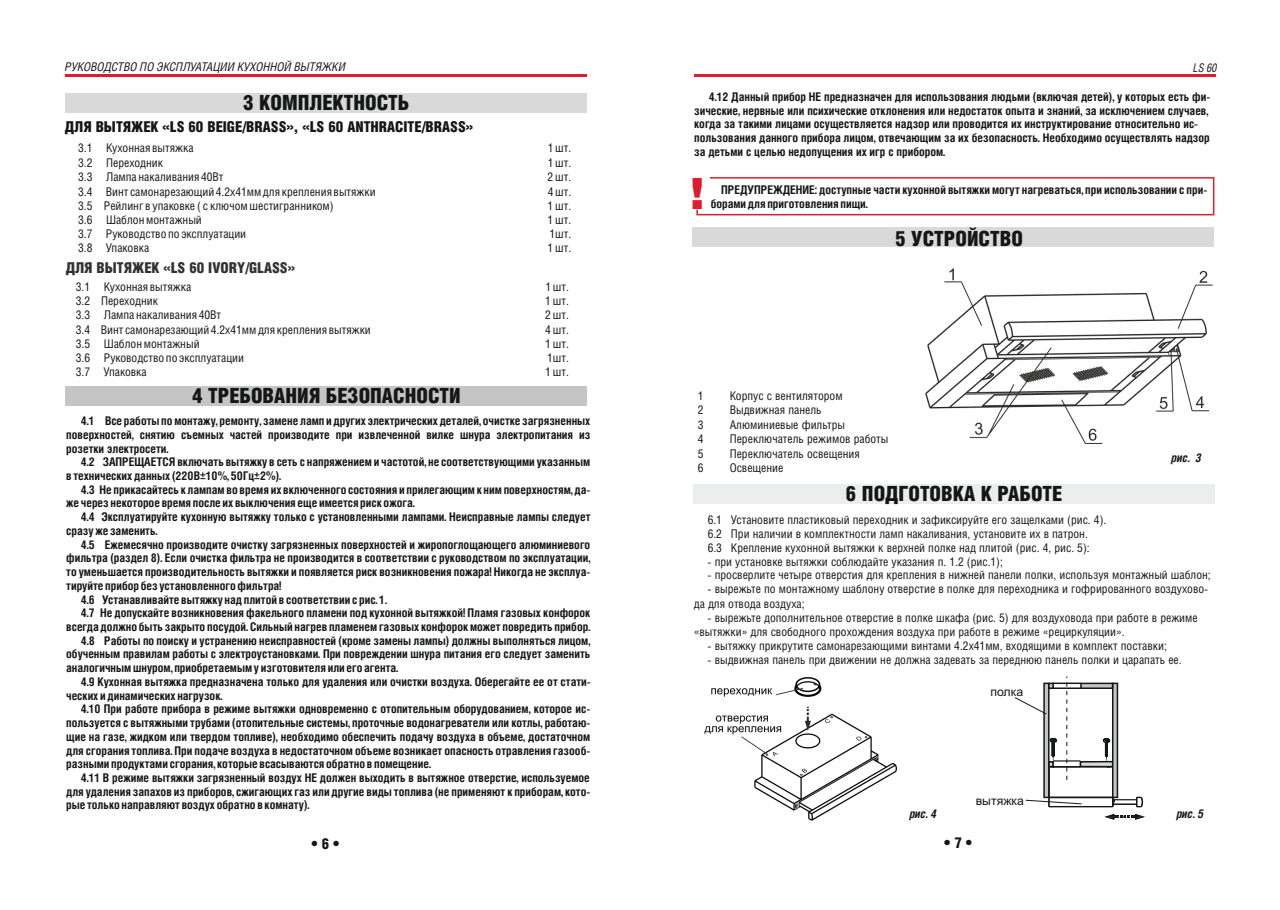
<style>
.page{position:relative;width:1280px;height:910px;background:#fff}
.page>*{position:absolute;margin:0;border:0;box-sizing:border-box;transform-origin:0 0}
.t1{font:43.05px "Helios Black C";color:#dc1e2c}
.t2{font:21px "Helios Cond Black C";color:#151616}
.t3{font:15px "Helios Cond Black C";color:#151616}
.t4{font:15px "Helios Cond Black C";color:#323232}
.t5{font:12.3px "Arial";color:#151616}
.t6{font:700 12px/13.8px "Helios Cond C";color:#151616}
.t7{font:12px/14px "Helios Cond C";color:#151616}
.t8{font:italic 12px "Helios Cond C";color:#151616}
.t9{font:italic 700 12px "Helios Cond C";color:#151616}
.t10{font:italic 12px "Helios Cond C";color:#151616;scale:.9 1}
</style>
<div class="page">
<hr style="left:65px;top:74px;width:521px;height:3px;background:#dc1e2c">
<hr style="left:694px;top:74px;width:522px;height:3px;background:#dc1e2c">
<div style="left:65px;top:93px;width:521px;height:19px;background:#d9d9da"></div>
<div style="left:65px;top:386px;width:521px;height:19px;background:#c5c5c5"></div>
<div style="left:693px;top:228px;width:521px;height:19px;background:#d9d9da"></div>
<div style="left:693px;top:484px;width:521px;height:20px;background:#eceded"></div>
<svg style="left:696px;top:177px;width:519px;height:39px"></svg>
<svg style="left:1104px;top:814px;width:41px;height:6px"></svg>
<svg style="left:1015px;top:676px;width:128px;height:132px"></svg>
<img style="left:704px;top:677px;width:192px;height:143px">
<img style="left:926px;top:269px;width:286px;height:174px">
<p class="t8" style="left:65px;top:61px;width:282px">РУКОВОДСТВО ПО ЭКСПЛУАТАЦИИ КУХОННОЙ ВЫТЯЖКИ</p>
<h2 class="t2" style="left:243px;top:93px;width:168px">3 КОМПЛЕКТНОСТЬ</h2>
<p class="t3" style="left:65px;top:119px;width:410px">ДЛЯ ВЫТЯЖЕК «LS 60 BEIGE/BRASS», «LS 60 ANTHRACITE/BRASS»</p>
<p class="t7" style="left:78px;top:142px;width:117px">3.1 Кухонная вытяжка</p>
<p class="t7" style="left:548px;top:142px;width:25px">1 шт.</p>
<p class="t7" style="left:78px;top:156px;width:87px">3.2 Переходник</p>
<p class="t7" style="left:548px;top:156px;width:25px">1 шт.</p>
<p class="t7" style="left:78px;top:171px;width:147px">3.3 Лампа накаливания 40Вт</p>
<p class="t7" style="left:548px;top:171px;width:25px">2 шт.</p>
<p class="t7" style="left:78px;top:185px;width:299px">3.4 Винт самонарезающий 4.2х41мм для крепления вытяжки</p>
<p class="t7" style="left:548px;top:185px;width:25px">4 шт.</p>
<p class="t7" style="left:78px;top:199px;width:257px">3.5 Рейлинг в упаковке ( с ключом шестигранником)</p>
<p class="t7" style="left:547px;top:199px;width:25px">1 шт.</p>
<p class="t7" style="left:78px;top:213px;width:125px">3.6 Шаблон монтажный</p>
<p class="t7" style="left:548px;top:213px;width:25px">1 шт.</p>
<p class="t7" style="left:78px;top:227px;width:170px">3.7 Руководство по эксплуатации</p>
<p class="t7" style="left:549px;top:227px;width:23px">1шт.</p>
<p class="t7" style="left:78px;top:241px;width:73px">3.8 Упаковка</p>
<p class="t7" style="left:548px;top:241px;width:25px">1 шт.</p>
<p class="t4" style="left:66px;top:260px;width:231px">ДЛЯ ВЫТЯЖЕК «LS 60 IVORY/GLASS»</p>
<p class="t7" style="left:76px;top:281px;width:117px">3.1 Кухонная вытяжка</p>
<p class="t7" style="left:545px;top:281px;width:25px">1 шт.</p>
<p class="t7" style="left:76px;top:295px;width:84px">3.2 Переходник</p>
<p class="t7" style="left:545px;top:295px;width:25px">1 шт.</p>
<p class="t7" style="left:76px;top:309px;width:147px">3.3 Лампа накаливания 40Вт</p>
<p class="t7" style="left:545px;top:309px;width:25px">2 шт.</p>
<p class="t7" style="left:76px;top:323px;width:297px">3.4 Винт самонарезающий 4.2х41мм для крепления вытяжки</p>
<p class="t7" style="left:545px;top:323px;width:25px">4 шт.</p>
<p class="t7" style="left:76px;top:337px;width:125px">3.5 Шаблон монтажный</p>
<p class="t7" style="left:545px;top:337px;width:25px">1 шт.</p>
<p class="t7" style="left:76px;top:351px;width:170px">3.6 Руководство по эксплуатации</p>
<p class="t7" style="left:547px;top:351px;width:23px">1шт.</p>
<p class="t7" style="left:76px;top:365px;width:73px">3.7 Упаковка</p>
<p class="t7" style="left:545px;top:365px;width:25px">1 шт.</p>
<h2 class="t2" style="left:192px;top:386px;width:270px">4 ТРЕБОВАНИЯ БЕЗОПАСНОСТИ</h2>
<p class="t6" style="left:66px;top:414px;width:526px;text-align:justify;text-indent:15px">4.1 Все работы по монтажу, ремонту, замене ламп и других электрических деталей, очистке загрязненных поверхностей, снятию съемных частей производите при извлеченной вилке шнура электропитания из розетки электросети.</p>
<p class="t6" style="left:66px;top:456px;width:526px;text-indent:15px">4.2 ЗАПРЕЩАЕТСЯ включать вытяжку в сеть с напряжением и частотой, не соответствующими указанным в технических данных (220В±10%, 50Гц±2%).</p>
<p class="t6" style="left:66px;top:483px;width:526px;text-indent:15px">4.3 Не прикасайтесь к лампам во время их включенного состояния и прилегающим к ним поверхностям, да&shy;же через некоторое время после их выключения еще имеется риск ожога.</p>
<p class="t6" style="left:66px;top:510px;width:526px;text-indent:15px">4.4 Эксплуатируйте кухонную вытяжку только с установленными лампами. Неисправные лампы следует сразу же заменить.</p>
<p class="t6" style="left:81px;top:538px;width:511px">4.5 Ежемесячно производите очистку загрязненных поверхностей и жиропоглощающего алюминиевого</p>
<p class="t6" style="left:66px;top:552px;width:526px">фильтра (раздел 8). Если очистка фильтра не производится в соответствии с руководством по эксплуатации,</p>
<p class="t6" style="left:66px;top:565px;width:526px">то уменьшается производительность вытяжки и появляется риск возникновения пожара! Никогда не эксплуа-</p>
<p class="t6" style="left:66px;top:579px;width:217px">тируйте прибор без установленного фильтра!</p>
<p class="t6" style="left:81px;top:593px;width:308px">4.6 Устанавливайте вытяжку над плитой в соответствии с рис. 1.</p>
<p class="t6" style="left:81px;top:607px;width:511px">4.7 Не допускайте возникновения факельного пламени под кухонной вытяжкой! Пламя газовых конфорок</p>
<p class="t6" style="left:66px;top:620px;width:526px">всегда должно быть закрыто посудой. Сильный нагрев пламенем газовых конфорок может повредить прибор.</p>
<p class="t6" style="left:81px;top:634px;width:511px">4.8 Работы по поиску и устранению неисправностей (кроме замены лампы) должны выполняться лицом,</p>
<p class="t6" style="left:66px;top:648px;width:526px">обученным правилам работы с электроустановками. При повреждении шнура питания его следует заменить</p>
<p class="t6" style="left:66px;top:661px;width:333px">аналогичным шнуром, приобретаемым у изготовителя или его агента.</p>
<p class="t6" style="left:81px;top:675px;width:511px">4.9 Кухонная вытяжка предназначена только для удаления или очистки воздуха. Оберегайте ее от стати-</p>
<p class="t6" style="left:66px;top:689px;width:158px">ческих и динамических нагрузок.</p>
<p class="t6" style="left:81px;top:703px;width:511px">4.10 При работе прибора в режиме вытяжки одновременно с отопительным оборудованием, которое ис-</p>
<p class="t6" style="left:66px;top:716px;width:526px">пользуется с вытяжными трубами (отопительные системы, проточные водонагреватели или котлы, работаю-</p>
<p class="t6" style="left:66px;top:730px;width:526px">щие на газе, жидком или твердом топливе), необходимо обеспечить подачу воздуха в объеме, достаточном</p>
<p class="t6" style="left:66px;top:744px;width:526px">для сгорания топлива. При подаче воздуха в недостаточном объеме возникает опасность отравления газооб-</p>
<p class="t6" style="left:66px;top:758px;width:366px">разными продуктами сгорания, которые всасываются обратно в помещение.</p>
<p class="t6" style="left:81px;top:771px;width:511px">4.11 В режиме вытяжки загрязненный воздух НЕ должен выходить в вытяжное отверстие, используемое</p>
<p class="t6" style="left:66px;top:785px;width:526px">для удаления запахов из приборов, сжигающих газ или другие виды топлива (не применяют к приборам, кото-</p>
<p class="t6" style="left:66px;top:799px;width:245px">рые только направляют воздух обратно в комнату).</p>
<p class="t3" style="left:312px;top:836px;width:29px">• 6 •</p>
<p class="t10" style="left:1193px;top:63px;width:28px">LS 60</p>
<p class="t6" style="left:694px;top:90px;width:518px;text-indent:15px">4.12 Данный прибор НЕ предназначен для использования людьми (включая детей), у которых есть фи&shy;зические, нервные или психические отклонения или недостаток опыта и знаний, за исключением случаев, когда за такими лицами осуществляется надзор или проводится их инструктирование относительно ис&shy;пользования данного прибора лицом, отвечающим за их безопасность. Необходимо осуществлять надзор за детьми с целью недопущения их игр с прибором.</p>
<h1 class="t1" style="left:690px;top:173px;width:16px">!</h1>
<p class="t6" style="left:721px;top:183px;width:487px">ПРЕДУПРЕЖДЕНИЕ: доступные части кухонной вытяжки могут нагреваться, при использовании с при-</p>
<p class="t6" style="left:711px;top:197px;width:159px">борами для приготовления пищи.</p>
<h2 class="t2" style="left:895px;top:228px;width:129px">5 УСТРОЙСТВО</h2>
<p class="t7" style="left:698px;top:389px;width:7px">1</p>
<p class="t7" style="left:730px;top:389px;width:114px">Корпус с вентилятором</p>
<p class="t7" style="left:698px;top:404px;width:7px">2</p>
<p class="t7" style="left:730px;top:404px;width:93px">Выдвижная панель</p>
<p class="t7" style="left:698px;top:418px;width:7px">3</p>
<p class="t7" style="left:730px;top:418px;width:117px">Алюминиевые фильтры</p>
<p class="t7" style="left:698px;top:433px;width:7px">4</p>
<p class="t7" style="left:730px;top:433px;width:160px">Переключатель режимов работы</p>
<p class="t7" style="left:698px;top:447px;width:7px">5</p>
<p class="t7" style="left:730px;top:447px;width:132px">Переключатель освещения</p>
<p class="t7" style="left:698px;top:462px;width:7px">6</p>
<p class="t7" style="left:730px;top:462px;width:55px">Освещение</p>
<h2 class="t2" style="left:846px;top:484px;width:218px">6 ПОДГОТОВКА К РАБОТЕ</h2>
<p class="t9" style="left:1171px;top:453px;width:32px">рис. 3</p>
<p class="t7" style="left:708px;top:513px;width:400px">6.1 Установите пластиковый переходник и зафиксируйте его защелками (рис. 4).<br>6.2 При наличии в комплектности ламп накаливания, установите их в патрон.<br>6.3 Крепление кухонной вытяжки к верхней полке над плитой (рис. 4, рис. 5):</p>
<p class="t7" style="left:708px;top:555px;width:297px">- при установке вытяжки соблюдайте указания п. 1.2 (рис.1);</p>
<p class="t7" style="left:708px;top:569px;width:505px">- просверлите четыре отверстия для крепления в нижней панели полки, используя монтажный шаблон;</p>
<p class="t7" style="left:694px;top:583px;width:516px;line-height:14.4px;text-indent:14px">- вырежьте по монтажному шаблону отверстие в полке для переходника и гофрированного воздухово&shy;да для отвода воздуха;</p>
<p class="t7" style="left:694px;top:611px;width:505px;line-height:14.4px;text-indent:14px">- вырежьте дополнительное отверстие в полке шкафа (рис. 5) для воздуховода при работе в режиме «вытяжки» для свободного прохождения воздуха при работе в режиме «рециркуляции».</p>
<p class="t7" style="left:708px;top:640px;width:461px">- вытяжку прикрутите самонарезающими винтами 4.2х41мм, входящими в комплект поставки;</p>
<p class="t7" style="left:708px;top:654px;width:476px">- выдвижная панель при движении не должна задевать за переднюю панель полки и царапать ее.</p>
<p class="t5" style="left:990px;top:687px;width:34px">полка</p>
<p class="t5" style="left:976px;top:796px;width:50px">вытяжка</p>
<p class="t9" style="left:909px;top:809px;width:29px">рис. 4</p>
<p class="t9" style="left:1176px;top:808px;width:29px">рис. 5</p>
<p class="t3" style="left:944px;top:836px;width:29px">• 7 •</p>
</div>
